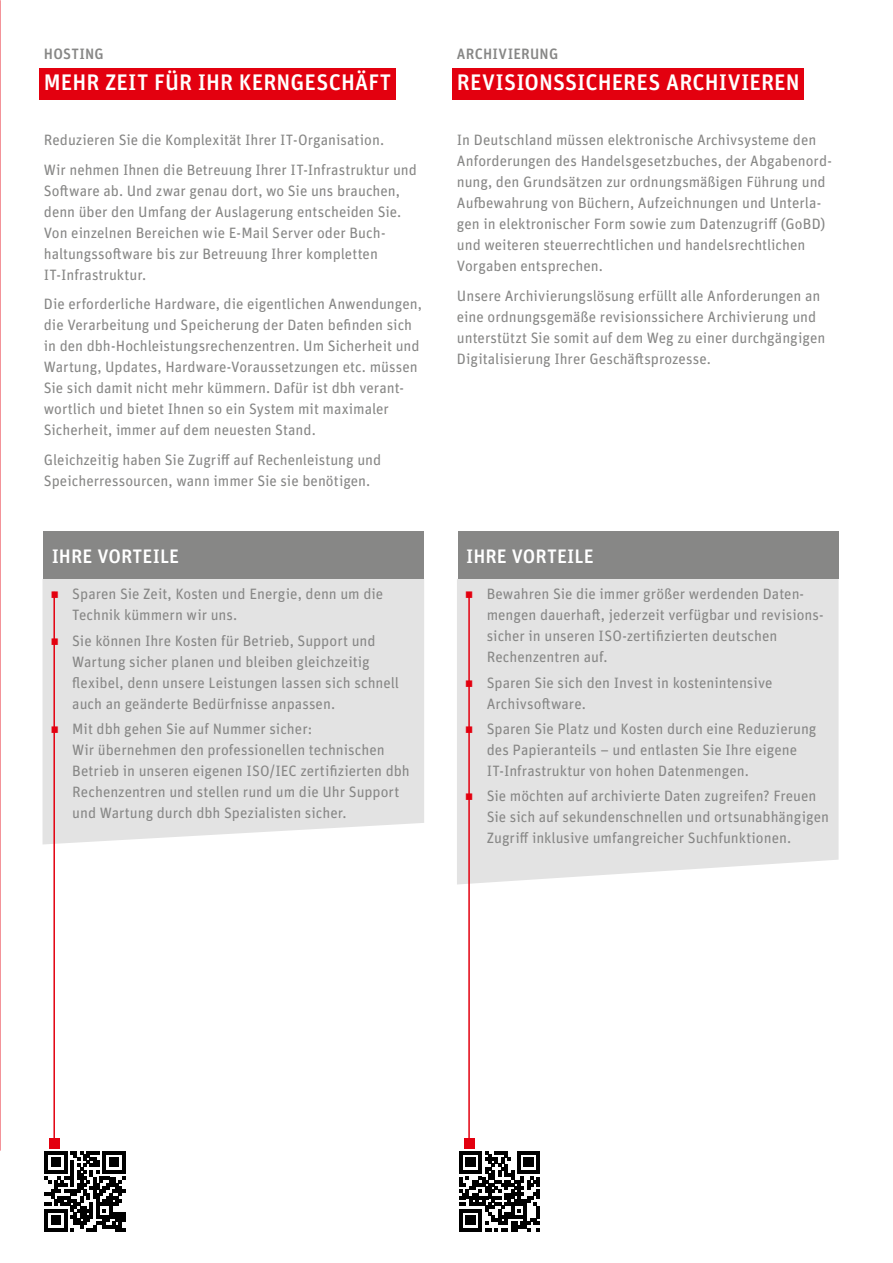
<style>
.page{position:relative;width:893px;height:1263px;background:#fff}
.page>*{position:absolute;margin:0;border:0;box-sizing:border-box;transform-origin:0 0}
.t1{font:500 22.5px "Unit O Tdbh";letter-spacing:.005em;color:#fff}
.t2{font:500 19.5px "Unit O Tdbh";letter-spacing:.005em;color:#fff}
.t3{font:15px/21px "Unit O Tdbh";color:#878786}
.t4{font:500 15px "Unit O Tdbh";letter-spacing:.015em;color:#878786}
.s1{color:#e3000f}
</style>
<div class="page">
<hr style="left:0;top:0;width:1px;height:1150px;background:#e3000f">
<div style="left:40px;top:68px;width:356px;height:31px;background:#e3000f"></div>
<div style="left:453px;top:68px;width:351px;height:31px;background:#e3000f"></div>
<div style="left:464px;top:1138px;width:11px;height:10px;background:#e3000f"></div>
<div style="left:457px;top:579px;width:382px;height:305px;background:#e3e3e3"></div>
<div style="left:458px;top:532px;width:381px;height:47px;background:#878786"></div>
<hr style="left:468px;top:594px;width:2px;height:550px;background:#e3000f">
<div style="left:49px;top:1138px;width:11px;height:10px;background:#e3000f"></div>
<div style="left:43px;top:579px;width:381px;height:265px;background:#e3e3e3"></div>
<div style="left:43px;top:532px;width:381px;height:47px;background:#878786"></div>
<hr style="left:53px;top:592px;width:2px;height:550px;background:#e3000f">
<svg style="left:45px;top:1151px;width:80px;height:80px"></svg>
<svg style="left:459px;top:1151px;width:81px;height:80px"></svg>
<p class="t4" style="left:44px;top:44px;width:61px">HOSTING</p>
<h1 class="t1" style="left:44px;top:68px;width:349px">MEHR ZEIT FÜR IHR KERNGESCHÄFT</h1>
<p class="t3" style="left:44px;top:125px;width:375px;line-height:29.5px">Reduzieren Sie die Komplexität Ihrer IT-Organisation.<br>Wir nehmen Ihnen die Betreuung Ihrer IT-Infrastruktur und</p>
<p class="t3" style="left:44px;top:180px;width:359px">Software ab. Und zwar genau dort, wo Sie uns brauchen, denn über den Umfang der Auslagerung entscheiden Sie.<br>Von einzelnen Bereichen wie E-Mail Server oder Buch&shy;haltungssoftware bis zur Betreuung Ihrer kompletten IT-Infrastruktur.</p>
<p class="t3" style="left:44px;top:293px;width:380px">Die erforderliche Hardware, die eigentlichen Anwendungen, die Verarbeitung und Speicherung der Daten befinden sich in den dbh-Hochleistungsrechenzentren. Um Sicherheit und Wartung, Updates, Hardware-Voraussetzungen etc. müssen Sie sich damit nicht mehr kümmern. Dafür ist dbh verant&shy;wortlich und bietet Ihnen so ein System mit maximaler Sicherheit, immer auf dem neuesten Stand.</p>
<p class="t3" style="left:44px;top:449px;width:339px">Gleichzeitig haben Sie Zugriff auf Rechenleistung und<br>Speicherressourcen, wann immer Sie sie benötigen.</p>
<h2 class="t2" style="left:52px;top:543px;width:129px">IHRE VORTEILE</h2>
<p class="t3" style="left:72px;top:583px;width:312px;text-indent:-21px"><span class="s1">•</span> Sparen Sie Zeit, Kosten und Energie, denn um die<br>Technik kümmern wir uns.</p>
<p class="t3" style="left:72px;top:630px;width:328px;text-indent:-21px"><span class="s1">•</span> Sie können Ihre Kosten für Betrieb, Support und Wartung sicher planen und bleiben gleichzeitig flexibel, denn unsere Leistungen lassen sich schnell auch an geänderte Bedürfnisse anpassen.</p>
<p class="t3" style="left:72px;top:718px;width:339px;text-indent:-21px"><span class="s1">•</span> Mit dbh gehen Sie auf Nummer sicher:<br>Wir übernehmen den professionellen technischen Betrieb in unseren eigenen ISO/IEC zertifizierten dbh Rechenzentren und stellen rund um die Uhr Support und Wartung durch dbh Spezialisten sicher.</p>
<p class="t4" style="left:457px;top:44px;width:103px">ARCHIVIERUNG</p>
<h1 class="t1" style="left:457px;top:68px;width:344px">REVISIONSSICHERES ARCHIVIEREN</h1>
<p class="t3" style="left:457px;top:129px;width:376px">In Deutschland müssen elektronische Archivsysteme den Anforderungen des Handelsgesetzbuches, der Abgabenord&shy;nung, den Grundsätzen zur ordnungsmäßigen Führung und Aufbewahrung von Büchern, Aufzeichnungen und Unterla&shy;gen in elektronischer Form sowie zum Datenzugriff (GoBD) und weiteren steuerrechtlichen und handelsrechtlichen Vorgaben entsprechen.</p>
<p class="t3" style="left:457px;top:285px;width:370px">Unsere Archivierungslösung erfüllt alle Anforderungen an eine ordnungsgemäße revisionssichere Archivierung und unterstützt Sie somit auf dem Weg zu einer durchgängigen Digitalisierung Ihrer Geschäftsprozesse.</p>
<h2 class="t2" style="left:466px;top:543px;width:129px">IHRE VORTEILE</h2>
<p class="t3" style="left:487px;top:583px;width:339px;text-indent:-21px"><span class="s1">•</span> Bewahren Sie die immer größer werdenden Daten&shy;mengen dauerhaft, jederzeit verfügbar und revisions&shy;sicher in unseren ISO-zertifizierten deutschen Rechenzentren auf.</p>
<p class="t3" style="left:487px;top:672px;width:287px;text-indent:-21px"><span class="s1">•</span> Sparen Sie sich den Invest in kostenintensive<br>Archivsoftware.</p>
<p class="t3" style="left:487px;top:718px;width:331px;text-indent:-21px"><span class="s1">•</span> Sparen Sie Platz und Kosten durch eine Reduzierung des Papieranteils – und entlasten Sie Ihre eigene<br>IT-Infrastruktur von hohen Datenmengen.</p>
<p class="t3" style="left:487px;top:785px;width:344px;text-indent:-21px"><span class="s1">•</span> Sie möchten auf archivierte Daten zugreifen? Freuen<br>Sie sich auf sekundenschnellen und ortsunabhängigen<br>Zugriff inklusive umfangreicher Suchfunktionen.</p>
</div>
